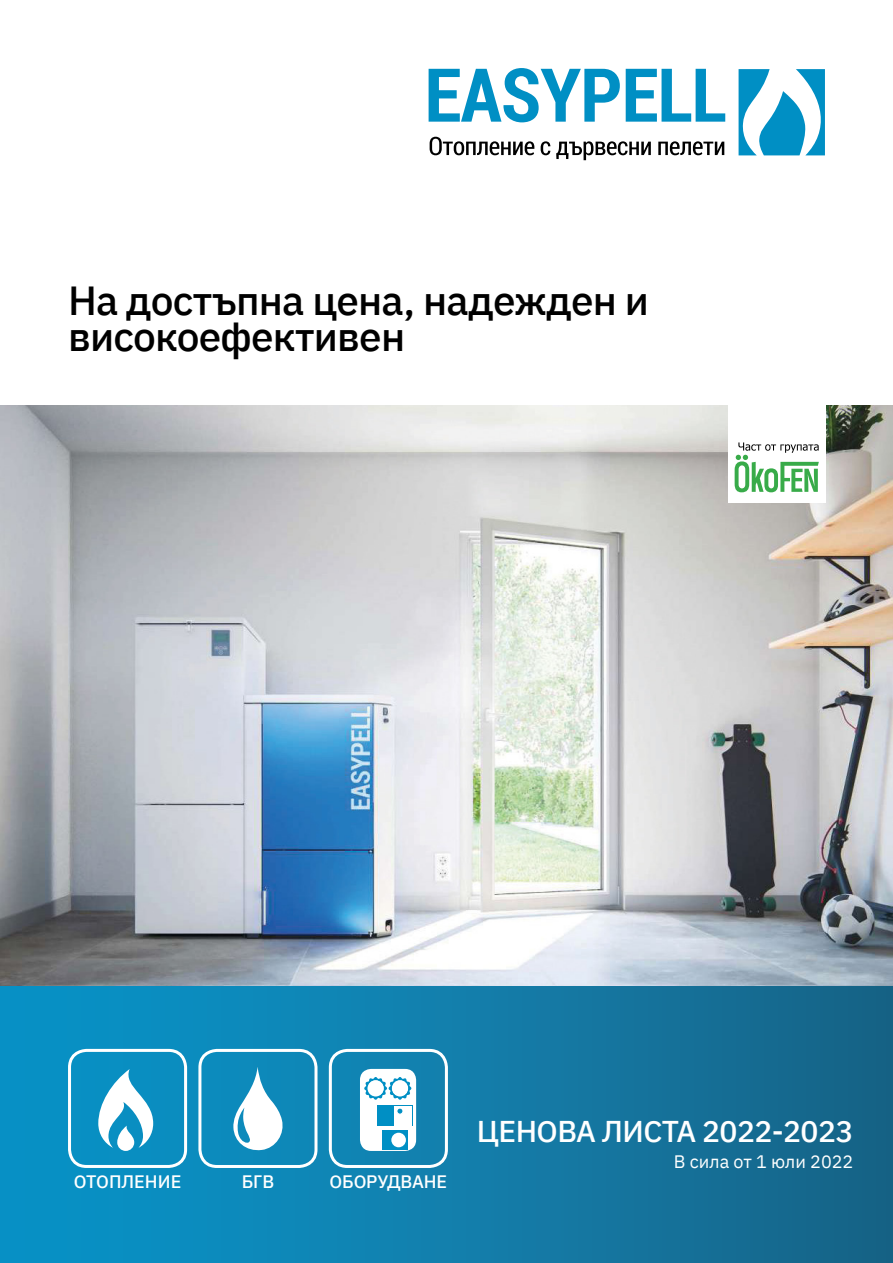
<style>
.page{position:relative;width:893px;height:1263px;background:#fff}
.page>*{position:absolute;margin:0;border:0;box-sizing:border-box;transform-origin:0 0}
.t1{font:500 40.5px/36px "IBM Plex Sans";letter-spacing:-.02em;color:#000}
.t2{font:500 30px "IBM Plex Sans";letter-spacing:-.02em;color:#fff}
.t3{font:500 18px "IBM Plex Sans";letter-spacing:-.01em;color:#fff}
.t4{font:18px "IBM Plex Sans";color:#fff}
</style>
<div class="page">
<img style="left:0;top:406px;width:893px;height:581px">
<div style="left:0;top:987px;width:893px;height:276px;background:linear-gradient(to right,#0996cc,#196588)"></div>
<svg style="left:739px;top:69px;width:86px;height:86px"></svg>
<svg style="left:429px;top:68px;width:296px;height:54px"></svg>
<svg style="left:430px;top:137px;width:104px;height:18px"></svg>
<svg style="left:541px;top:141px;width:9px;height:14px"></svg>
<svg style="left:556px;top:141px;width:95px;height:19px"></svg>
<svg style="left:658px;top:141px;width:66px;height:14px"></svg>
<div style="left:728px;top:406px;width:97px;height:97px;background:#fff"></div>
<svg style="left:735px;top:442px;width:84px;height:50px"></svg>
<div style="left:68px;top:1049px;width:119px;height:119px;border:3px solid #fff;border-radius:17px"></div>
<svg style="left:98px;top:1069px;width:55px;height:82px"></svg>
<div style="left:198px;top:1049px;width:119px;height:119px;border:3px solid #fff;border-radius:17px"></div>
<svg style="left:233px;top:1067px;width:52px;height:85px"></svg>
<div style="left:329px;top:1049px;width:119px;height:119px;border:3px solid #fff;border-radius:17px"></div>
<div style="left:360px;top:1069px;width:56px;height:82px;background:#fff;border-radius:11px"></div>
<svg style="left:364px;top:1077px;width:47px;height:23px"></svg>
<div style="left:377px;top:1105px;width:36px;height:21px;background:#008fc4"></div>
<div style="left:383px;top:1130px;width:25px;height:19px;background:#008fc4"></div>
<div style="left:391px;top:1133px;width:15px;height:14px;background:#fff;border-radius:50%"></div>
<div style="left:392px;top:1080px;width:16px;height:16px;background:#fff;border-radius:50%"></div>
<div style="left:368px;top:1080px;width:16px;height:16px;background:#fff;border-radius:50%"></div>
<div style="left:394px;top:1106px;width:18px;height:19px;background:#fff"></div>
<svg style="left:397px;top:1108px;width:6px;height:6px"></svg>
<p class="t1" style="left:68px;top:279px;width:583px">На достъпна цена, надежден и високоефективен</p>
<p class="t3" style="left:74px;top:1168px;width:109px">ОТОПЛЕНИЕ</p>
<p class="t3" style="left:242px;top:1168px;width:34px">БГВ</p>
<p class="t3" style="left:330px;top:1168px;width:119px">ОБОРУДВАНЕ</p>
<p class="t2" style="left:477px;top:1108px;width:378px">ЦЕНОВА ЛИСТА 2022-2023</p>
<p class="t4" style="left:674px;top:1148px;width:181px">В сила от 1 юли 2022</p>
</div>
